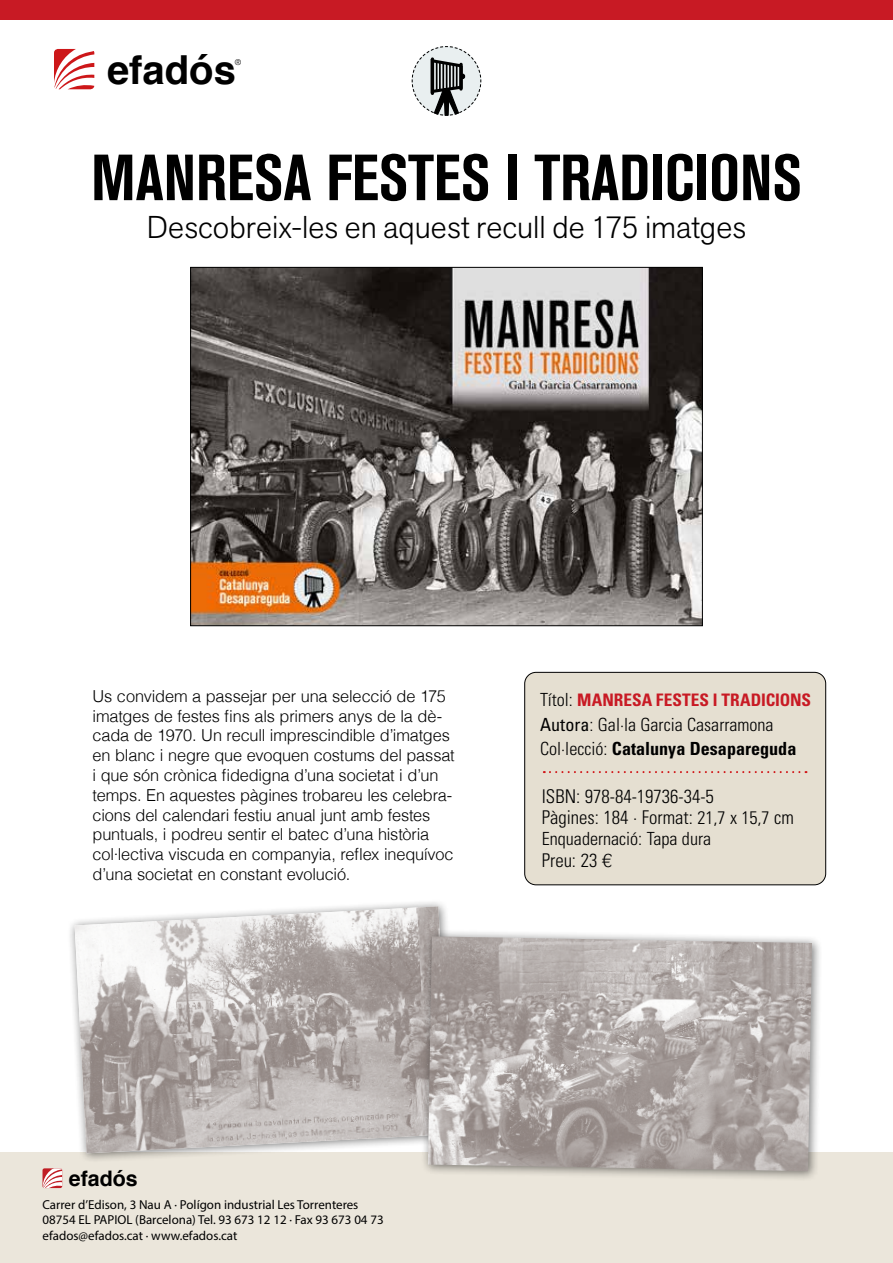
<style>
.page{position:relative;width:893px;height:1263px;background:#fff}
.page>*{position:absolute;margin:0;border:0;box-sizing:border-box;transform-origin:0 0}
.t1{font:64.5px "Akzidenz Grotesk BQ Bd Cnd Alt";color:#000}
.t2{font:700 40.05px "Helvetica";color:#000}
.t3{font:300 31.2px "Akzid Grtsk Next";letter-spacing:.005em;color:#000}
.t4{font:700 21.45px "Helvetica";color:#000}
.t5{font:300 condensed 18.9px/21.3px "Univers LT Std";color:#000}
.t6{font:300 condensed 18.15px/24px "Univers LT Std";color:#000}
.t7{font:700 condensed 17.25px "Univers LT Std";color:#c81a24}
.t8{font:300 16.5px/19.8px "Helvetica";letter-spacing:-.01em;color:#000}
.t9{font:12.9px/15.6px "Myriad Pro";color:#000}
.t10{font:300 8.1px "Helvetica Neue";color:#000}
.s1{font-weight:300;font-size:18.15px;color:#000}
.s2{font-weight:400}
.s3{font-weight:700}
.s4{font-size:18.15px}
.s5{font-family:"Helvetica";font-stretch:normal}
</style>
<div class="page">
<div style="left:0;top:1152px;width:893px;height:111px;background:#ebe6db"></div>
<svg style="left:43px;top:1168px;width:19px;height:20px"></svg>
<div style="left:0;top:0;width:893px;height:19px;background:#c81a24"></div>
<svg style="left:54px;top:49px;width:40px;height:40px"></svg>
<img style="left:192px;top:269px;width:509px;height:355px">
<div style="left:525px;top:672px;width:301px;height:213px;background:#e5dfd1;border-radius:11px"></div>
<div style="left:524px;top:672px;width:302px;height:213px;border:1px solid #000;border-radius:11px"></div>
<svg style="left:544px;top:771px;width:262px;height:2px"></svg>
<svg style="left:411px;top:46px;width:71px;height:70px"></svg>
<div style="left:67px;top:899px;width:394px;height:264px;background:#000;opacity:.5"></div>
<img style="left:75px;top:906px;width:375px;height:247px">
<div style="left:420px;top:929px;width:403px;height:252px;background:#000;opacity:.5"></div>
<img style="left:428px;top:936px;width:384px;height:235px">
<h2 class="t2" style="left:107px;top:38px;width:130px">efadós</h2>
<p class="t10" style="left:235px;top:56px;width:8px">®</p>
<h1 class="t1" style="left:91px;top:141px;width:712px">MANRESA FESTES I TRADICIONS</h1>
<h3 class="t3" style="left:147px;top:207px;width:601px">Descobreix-les en aquest recull de 175 imatges</h3>
<p class="t8" style="left:93px;top:685px;width:364px">Us convidem a passejar per una selecció de 175 imatges de festes fins als primers anys de la dè&shy;cada de 1970. Un recull imprescindible d’imatges en blanc i negre que evoquen costums del passat i que són crònica fidedigna d’una societat i d’un temps. En aquestes pàgines trobareu les celebra&shy;cions del calendari festiu anual junt amb festes puntuals, i podreu sentir el batec d’una història col·lectiva viscuda en companyia, reflex inequívoc d’una societat en constant evolució.</p>
<p class="t7" style="left:540px;top:689px;width:272px"><span class="s1">Títol:</span> MANRESA FESTES I TRADICIONS</p>
<p class="t6" style="left:540px;top:712px;width:258px"><span class="s2">Autora</span>: Gal·la Garcia Casarramona<br>Col·lecció: <span class="s3">Catalunya Desapareguda</span></p>
<p class="t5" style="left:542px;top:786px;width:254px">ISBN: 978-84-19736-34-5<br>Pàgines: 184 · Format: <span class="s4">21,7 x 15,7</span> cm</p>
<p class="t6" style="left:542px;top:827px;width:171px">Enquadernació: Tapa dura</p>
<p class="t5" style="left:542px;top:849px;width:72px">Preu: 23 <span class="s5">€</span></p>
<h3 class="t4" style="left:69px;top:1161px;width:70px">efadós</h3>
<p class="t9" style="left:43px;top:1196px;width:343px">Carrer d’Edison, 3 Nau A · Polígon industrial Les Torrenteres<br>08754 EL PAPIOL (Barcelona) Tel. 93 673 12 12 · Fax 93 673 04 73 efados@efados.cat · www.efados.cat</p>
</div>
